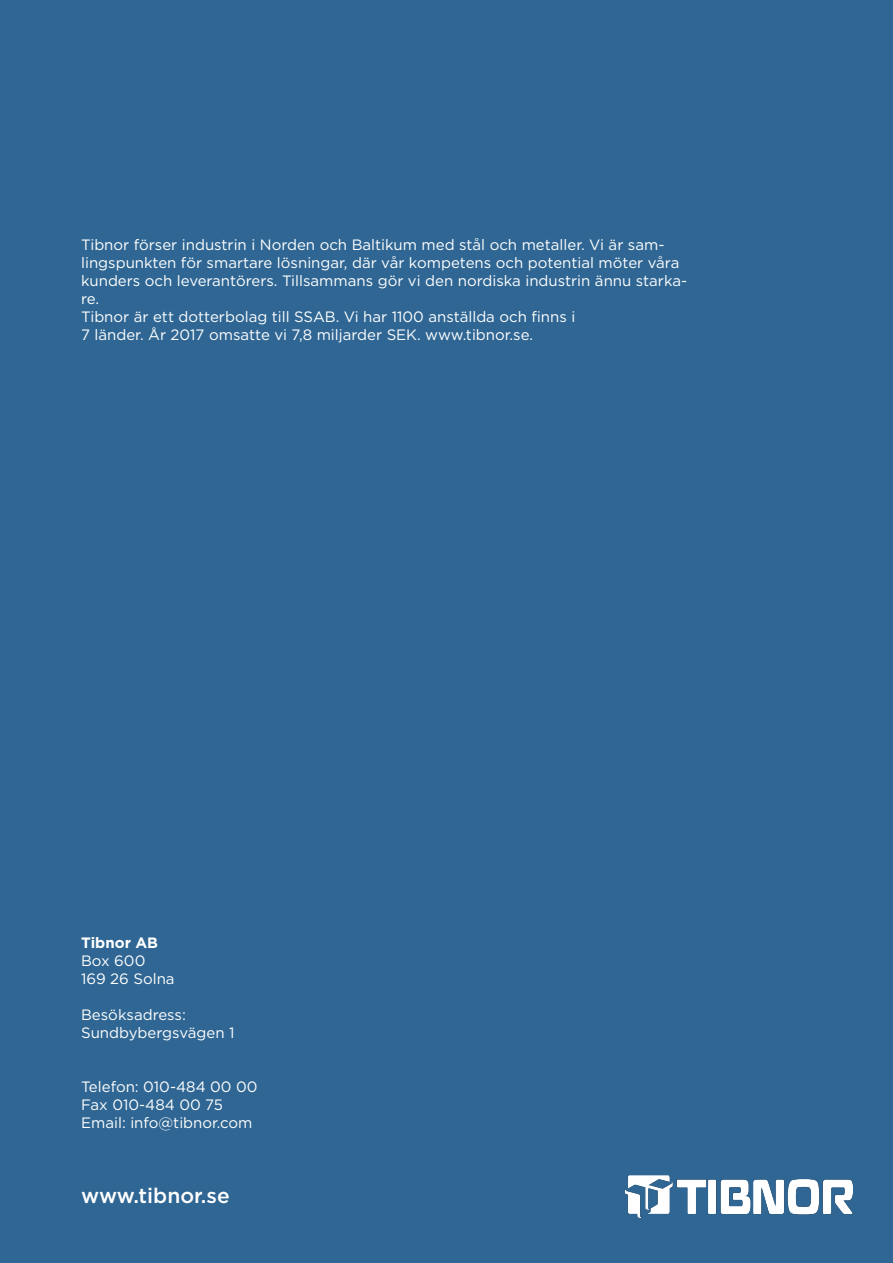
<style>
.page{position:relative;width:893px;height:1263px;background:#2f6693}
.page>*{position:absolute;margin:0;border:0;box-sizing:border-box;transform-origin:0 0}
.t1{font:500 21px "Gotham";color:#fff}
.t2{font:15px/18px "Gotham";color:#fff}
.t3{font:700 15px "Gotham";color:#fff}
</style>
<div class="page">
<img style="left:625px;top:1176px;width:227px;height:41px">
<p class="t2" style="left:81px;top:235px;width:608px">Tibnor förser industrin i Norden och Baltikum med stål och metaller. Vi är sam&shy;lingspunkten för smartare lösningar, där vår kompetens och potential möter våra kunders och leverantörers. Tillsammans gör vi den nordiska industrin ännu starka&shy;re.<br>Tibnor är ett dotterbolag till SSAB. Vi har 1100 anställda och finns i<br>7 länder. År 2017 omsatte vi 7,8 miljarder SEK. www.tibnor.se.</p>
<p class="t3" style="left:81px;top:932px;width:78px">Tibnor AB</p>
<p class="t2" style="left:81px;top:951px;width:95px">Box 600<br>169 26 Solna</p>
<p class="t2" style="left:81px;top:1005px;width:155px">Besöksadress:<br>Sundbybergsvägen 1</p>
<p class="t2" style="left:81px;top:1077px;width:178px">Telefon: 010-484 00 00<br>Fax 010-484 00 75<br>Email: info@tibnor.com</p>
<h1 class="t1" style="left:81px;top:1182px;width:150px">www.tibnor.se</h1>
</div>
